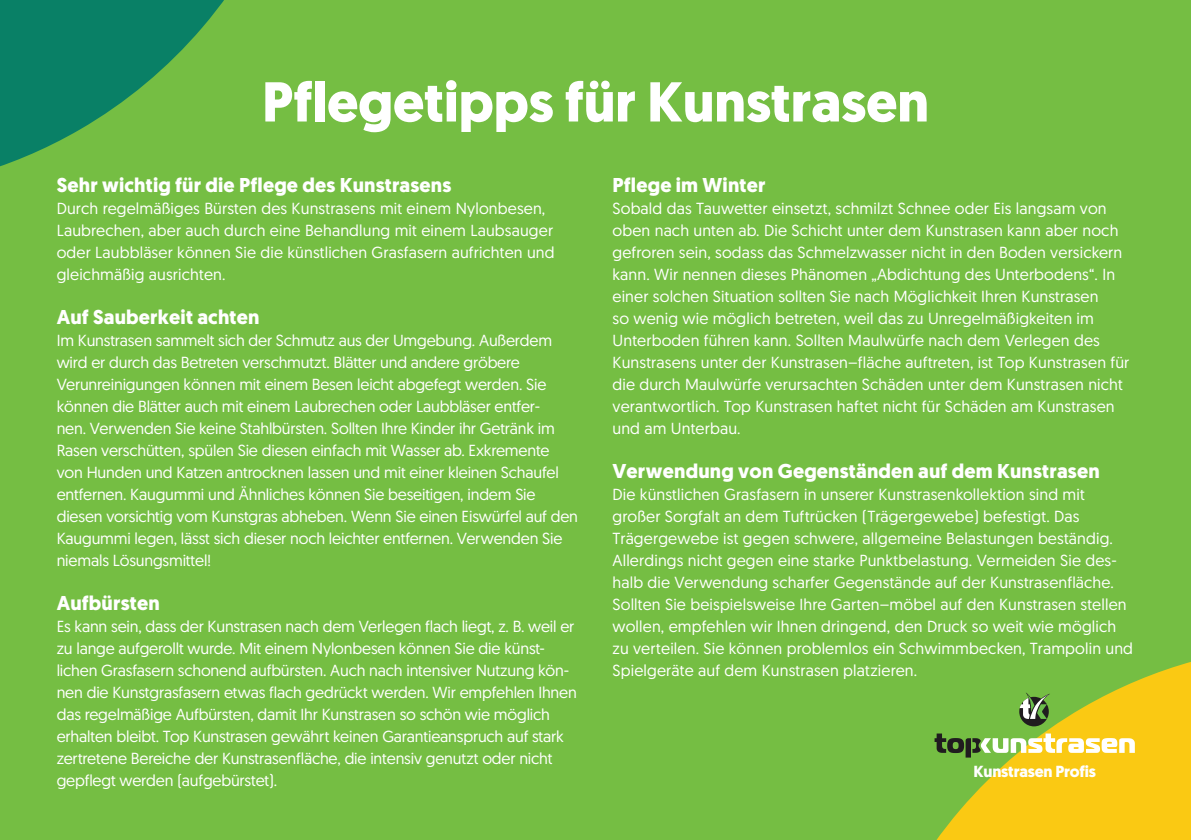
<style>
.page{position:relative;width:1191px;height:840px;background:#fff}
.page>*{position:absolute;margin:0;border:0;box-sizing:border-box;transform-origin:0 0}
.t1{font:700 56px "Geomanist";color:#fff}
.t2{font:700 20px "Geomanist";letter-spacing:.01em;color:#fff}
.t3{font:16px/22px "Geomanist";letter-spacing:.01em;color:#fff}
.t4{font:16px/22px "Geomanist";letter-spacing:-.01em;color:#fff}
.t5{font:700 16px "Geomanist";letter-spacing:-.01em;color:#fff}
</style>
<div class="page">
<div style="left:0;top:0;width:1191px;height:839px;background:#75be43"></div>
<svg style="left:937px;top:662px;width:254px;height:177px;fill:#fac913"></svg>
<svg style="left:0;top:0;width:224px;height:167px;fill:#098066"></svg>
<svg style="left:934px;top:733px;width:200px;height:24px"></svg>
<svg style="left:1019px;top:692px;width:31px;height:34px"></svg>
<h1 class="t1" style="left:262px;top:64px;width:668px">Pflegetipps für Kunstrasen</h1>
<p class="t2" style="left:57px;top:171px;width:396px">Sehr wichtig für die Pflege des Kunstrasens</p>
<p class="t3" style="left:57px;top:196px;width:499px">Durch regelmäßiges Bürsten des Kunstrasens mit einem Nylonbesen, Laubrechen, aber auch durch eine Behandlung mit einem Laubsauger oder Laubbläser können Sie die künstlichen Grasfasern aufrichten und gleichmäßig ausrichten.</p>
<p class="t2" style="left:57px;top:303px;width:204px">Auf Sauberkeit achten</p>
<p class="t4" style="left:57px;top:328px;width:523px">Im Kunstrasen sammelt sich der Schmutz aus der Umgebung. Außerdem wird er durch das Betreten verschmutzt. Blätter und andere gröbere Verunreinigungen können mit einem Besen leicht abgefegt werden. Sie können die Blätter auch mit einem Laubrechen oder Laubbläser entfer-<br>nen. Verwenden Sie keine Stahlbürsten. Sollten Ihre Kinder ihr Getränk im Rasen verschütten, spülen Sie diesen einfach mit Wasser ab. Exkremente von Hunden und Katzen antrocknen lassen und mit einer kleinen Schaufel entfernen. Kaugummi und Ähnliches können Sie beseitigen, indem Sie diesen vorsichtig vom Kunstgras abheben. Wenn Sie einen Eiswürfel auf den Kaugummi legen, lässt sich dieser noch leichter entfernen. Verwenden Sie niemals Lösungsmittel!</p>
<p class="t2" style="left:57px;top:589px;width:104px">Aufbürsten</p>
<p class="t4" style="left:57px;top:614px;width:522px">Es kann sein, dass der Kunstrasen nach dem Verlegen flach liegt, z. B. weil er zu lange aufgerollt wurde. Mit einem Nylonbesen können Sie die künst&shy;lichen Grasfasern schonend aufbürsten. Auch nach intensiver Nutzung kön&shy;nen die Kunstgrasfasern etwas flach gedrückt werden. Wir empfehlen Ihnen das regelmäßige Aufbürsten, damit Ihr Kunstrasen so schön wie möglich erhalten bleibt. Top Kunstrasen gewährt keinen Garantieanspruch auf stark zertretene Bereiche der Kunstrasenfläche, die intensiv genutzt oder nicht gepflegt werden (aufgebürstet).</p>
<p class="t2" style="left:612px;top:171px;width:155px">Pflege im Winter</p>
<p class="t3" style="left:612px;top:196px;width:518px">Sobald das Tauwetter einsetzt, schmilzt Schnee oder Eis langsam von oben nach unten ab. Die Schicht unter dem Kunstrasen kann aber noch gefroren sein, sodass das Schmelzwasser nicht in den Boden versickern kann. Wir nennen dieses Phänomen „Abdichtung des Unterbodens“. In einer solchen Situation sollten Sie nach Möglichkeit Ihren Kunstrasen<br>so wenig wie möglich betreten, weil das zu Unregelmäßigkeiten im Unterboden führen kann. Sollten Maulwürfe nach dem Verlegen des Kunstrasens unter der Kunstrasen–fläche auftreten, ist Top Kunstrasen für die durch Maulwürfe verursachten Schäden unter dem Kunstrasen nicht verantwortlich. Top Kunstrasen haftet nicht für Schäden am Kunstrasen und am Unterbau.</p>
<p class="t2" style="left:612px;top:457px;width:489px">Verwendung von Gegenständen auf dem Kunstrasen</p>
<p class="t3" style="left:612px;top:482px;width:522px">Die künstlichen Grasfasern in unserer Kunstrasenkollektion sind mit großer Sorgfalt an dem Tuftrücken (Trägergewebe) befestigt. Das Trägergewebe ist gegen schwere, allgemeine Belastungen beständig.<br>Allerdings nicht gegen eine starke Punktbelastung. Vermeiden Sie des&shy;halb die Verwendung scharfer Gegenstände auf der Kunstrasenfläche.<br>Sollten Sie beispielsweise Ihre Garten–möbel auf den Kunstrasen stellen wollen, empfehlen wir Ihnen dringend, den Druck so weit wie möglich zu verteilen. Sie können problemlos ein Schwimmbecken, Trampolin und Spielgeräte auf dem Kunstrasen platzieren.</p>
<p class="t5" style="left:973px;top:760px;width:124px">Kunstrasen Profis</p>
</div>
